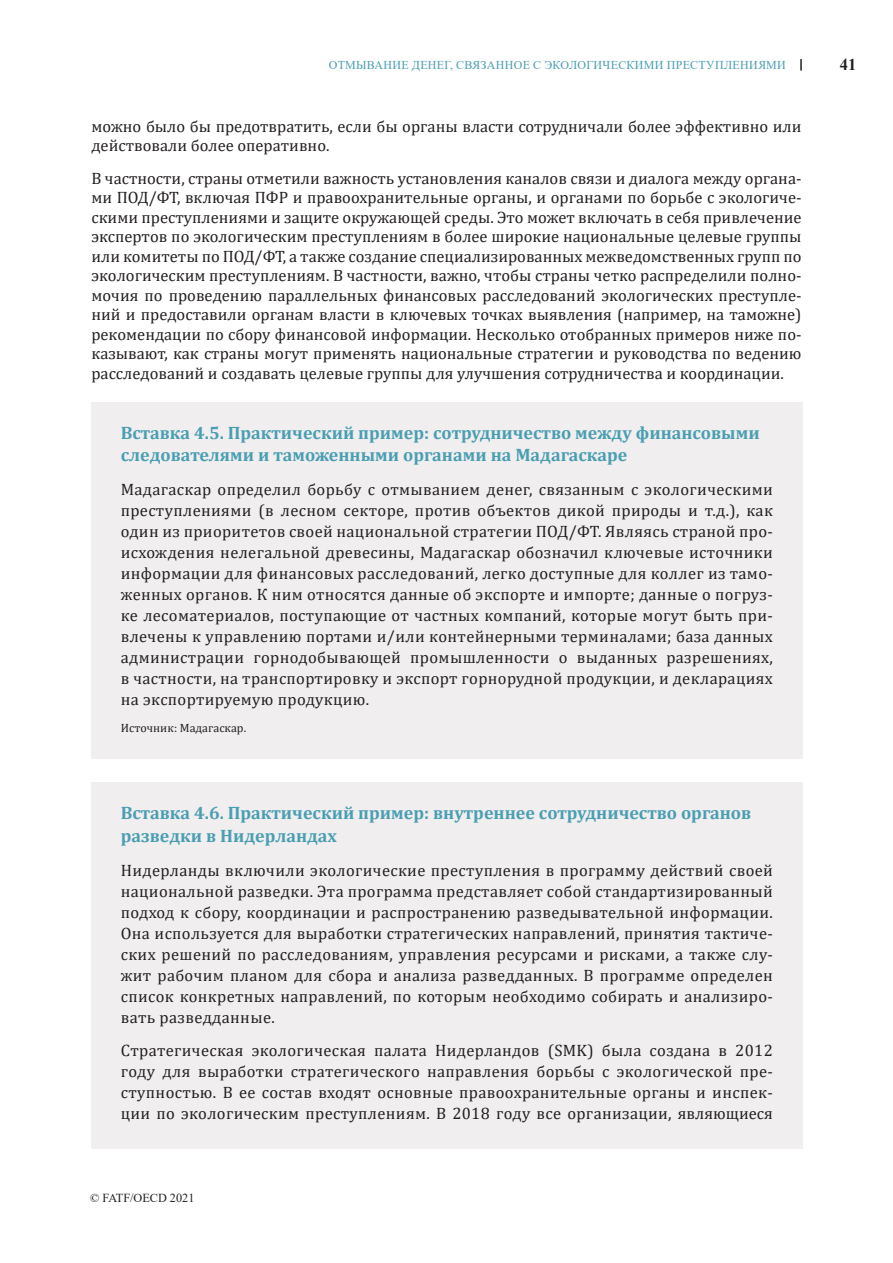
<style>
.page{position:relative;width:893px;height:1263px;background:#fff}
.page>*{position:absolute;margin:0;border:0;box-sizing:border-box;transform-origin:0 0}
.t1{font:700 18px/22.5px "Cambria";color:#499eb2}
.t2{font:16.5px/21px "Cambria";color:#231f20;text-align:justify}
.t3{font:700 16.5px "Times New Roman";color:#231f20}
.t4{font:12.3px "Times New Roman";color:#231f20}
.t5{font:12px "Times New Roman";letter-spacing:.025em;color:#499eb2}
.t6{font:12px "Cambria";color:#231f20}
</style>
<div class="page">
<svg style="left:800px;top:59px;width:2px;height:12px"></svg>
<div style="left:91px;top:402px;width:712px;height:356px;background:#f0eeee"></div>
<div style="left:91px;top:782px;width:712px;height:366px;background:#f0eeee"></div>
<p class="t5" style="left:329px;top:57px;width:459px">ОТМЫВАНИЕ ДЕНЕГ, СВЯЗАННОЕ С ЭКОЛОГИЧЕСКИМИ ПРЕСТУПЛЕНИЯМИ</p>
<p class="t3" style="left:840px;top:53px;width:18px">41</p>
<p class="t2" style="left:91px;top:116px;width:712px;line-height:19.5px">можно было бы предотвратить, если бы органы власти сотрудничали более эффективно или действовали более оперативно.</p>
<p class="t2" style="left:91px;top:168px;width:712px;line-height:19.5px">В частности, страны отметили важность установления каналов связи и диалога между органа&shy;ми ПОД/ФТ, включая ПФР и правоохранительные органы, и органами по борьбе с экологиче&shy;скими преступлениями и защите окружающей среды. Это может включать в себя привлечение экспертов по экологическим преступлениям в более широкие национальные целевые группы или комитеты по ПОД/ФТ, а также создание специализированных межведомственных групп по экологическим преступлениям. В частности, важно, чтобы страны четко распределили полно&shy;мочия по проведению параллельных финансовых расследований экологических преступле&shy;ний и предоставили органам власти в ключевых точках выявления (например, на таможне) рекомендации по сбору финансовой информации. Несколько отобранных примеров ниже по&shy;казывают, как страны могут применять национальные стратегии и руководства по ведению расследований и создавать целевые группы для улучшения сотрудничества и координации.</p>
<p class="t1" style="left:121px;top:421px;width:640px">Вставка 4.5. Практический пример: сотрудничество между финансовыми следователями и таможенными органами на Мадагаскаре</p>
<p class="t2" style="left:121px;top:479px;width:654px">Мадагаскар определил борьбу с отмыванием денег, связанным с экологическими преступлениями (в лесном секторе, против объектов дикой природы и т.д.), как один из приоритетов своей национальной стратегии ПОД/ФТ. Являясь страной про&shy;исхождения нелегальной древесины, Мадагаскар обозначил ключевые источники информации для финансовых расследований, легко доступные для коллег из тамо&shy;женных органов. К ним относятся данные об экспорте и импорте; данные о погруз&shy;ке лесоматериалов, поступающие от частных компаний, которые могут быть при&shy;влечены к управлению портами и/или контейнерными терминалами; база данных администрации горнодобывающей промышленности о выданных разрешениях, в частности, на транспортировку и экспорт горнорудной продукции, и декларациях на экспортируемую продукцию.</p>
<p class="t6" style="left:121px;top:721px;width:127px">Источник: Мадагаскар.</p>
<p class="t1" style="left:121px;top:801px;width:632px">Вставка 4.6. Практический пример: внутреннее сотрудничество органов разведки в Нидерландах</p>
<p class="t2" style="left:121px;top:859px;width:654px">Нидерланды включили экологические преступления в программу действий своей национальной разведки. Эта программа представляет собой стандартизированный подход к сбору, координации и распространению разведывательной информации.<br>Она используется для выработки стратегических направлений, принятия тактиче&shy;ских решений по расследованиям, управления ресурсами и рисками, а также слу&shy;жит рабочим планом для сбора и анализа разведданных. В программе определен список конкретных направлений, по которым необходимо собирать и анализиро&shy;вать разведданные.</p>
<p class="t2" style="left:121px;top:1040px;width:654px">Стратегическая экологическая палата Нидерландов (SMK) была создана в 2012 году для выработки стратегического направления борьбы с экологической пре&shy;ступностью. В ее состав входят основные правоохранительные органы и инспек&shy;ции по экологическим преступлениям. В 2018 году все организации, являющиеся</p>
<p class="t4" style="left:90px;top:1189px;width:106px">© FATF/OECD 2021</p>
</div>
